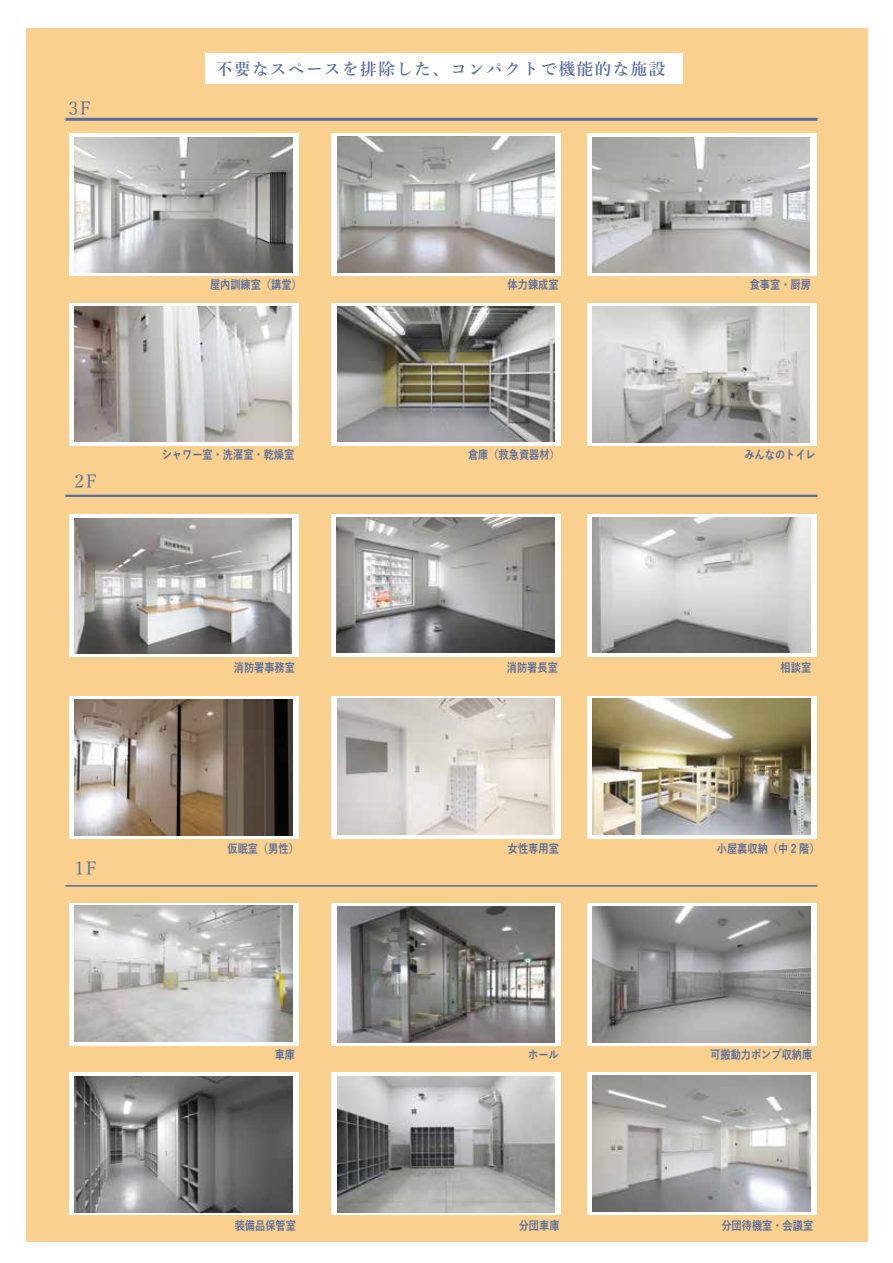
<style>
.page{position:relative;width:893px;height:1263px;background:#fff}
.page>*{position:absolute;margin:0;border:0;box-sizing:border-box;transform-origin:0 0}
.t1{font:18px "Yu Mincho";color:#566ba1}
.t2{font:600 16.5px "Yu Mincho";letter-spacing:.095em;color:#566ba1}
.t3{font:700 12px "Yu Gothic";color:#566ba1;scale:.85 1}
</style>
<div class="page">
<div style="left:26px;top:29px;width:842px;height:1212px;background:#f9d08d"></div>
<div style="left:69px;top:134px;width:229px;height:142px;background:#fff"></div>
<svg style="left:331px;top:134px;width:229px;height:142px;background:#f1f1f0"></svg>
<div style="left:587px;top:134px;width:229px;height:142px;background:#fff"></div>
<div style="left:69px;top:303px;width:229px;height:143px;background:#fff"></div>
<div style="left:331px;top:303px;width:229px;height:143px;background:#fff"></div>
<svg style="left:587px;top:303px;width:229px;height:143px;background:#f3f3f3"></svg>
<div style="left:69px;top:514px;width:229px;height:143px;background:#fff"></div>
<div style="left:331px;top:514px;width:229px;height:143px;background:#fff"></div>
<div style="left:587px;top:514px;width:229px;height:143px;background:#fff"></div>
<div style="left:69px;top:696px;width:229px;height:142px;background:linear-gradient(to right,#fff,#fff)"></div>
<svg style="left:331px;top:696px;width:229px;height:142px;background:#f8f7f6"></svg>
<svg style="left:587px;top:696px;width:229px;height:142px;background:#ebeae5"></svg>
<svg style="left:69px;top:903px;width:229px;height:143px;background:#eee"></svg>
<div style="left:331px;top:903px;width:229px;height:143px;background:linear-gradient(to right,#fff,#fff)"></div>
<div style="left:587px;top:903px;width:229px;height:143px;background:linear-gradient(to right,#fff,#fff)"></div>
<div style="left:69px;top:1073px;width:229px;height:142px;background:linear-gradient(to right,#fff,#fff)"></div>
<div style="left:331px;top:1073px;width:229px;height:142px;background:linear-gradient(to right,#fff,#fff)"></div>
<svg style="left:587px;top:1073px;width:229px;height:142px;background:#e9e9e9"></svg>
<div style="left:206px;top:54px;width:477px;height:30px;background:#fff"></div>
<img style="left:75px;top:137px;width:217px;height:136px">
<img style="left:337px;top:137px;width:218px;height:135px">
<img style="left:592px;top:307px;width:217px;height:135px">
<img style="left:337px;top:306px;width:217px;height:136px">
<img style="left:74px;top:306px;width:218px;height:136px">
<img style="left:592px;top:137px;width:217px;height:136px">
<img style="left:593px;top:1076px;width:217px;height:135px">
<img style="left:75px;top:1077px;width:217px;height:135px">
<img style="left:75px;top:906px;width:217px;height:135px">
<img style="left:593px;top:699px;width:217px;height:135px">
<img style="left:337px;top:699px;width:218px;height:135px">
<img style="left:75px;top:700px;width:217px;height:135px">
<img style="left:592px;top:517px;width:218px;height:136px">
<img style="left:337px;top:517px;width:218px;height:136px">
<img style="left:74px;top:518px;width:218px;height:136px">
<img style="left:593px;top:907px;width:217px;height:135px">
<img style="left:337px;top:1077px;width:218px;height:135px">
<img style="left:337px;top:907px;width:217px;height:135px">
<hr style="left:65px;top:118px;width:752px;height:3px;background:#566ba1">
<hr style="left:65px;top:495px;width:752px;height:2px;background:#566ba1">
<hr style="left:65px;top:885px;width:752px;height:2px;background:#566ba1">
<h1 class="t1" style="left:68px;top:92px;width:24px">3F</h1>
<h1 class="t1" style="left:74px;top:465px;width:24px">2F</h1>
<h2 class="t2" style="left:216px;top:59px;width:451px">不要なスペースを排除した、コンパクトで機能的な施設</h2>
<p class="t3" style="left:210px;top:278px;width:109px">屋内訓練室（講堂）</p>
<p class="t3" style="left:508px;top:278px;width:61px">体力錬成室</p>
<p class="t3" style="left:750px;top:278px;width:73px">食事室・厨房</p>
<p class="t3" style="left:162px;top:448px;width:158px">シャワー室・洗濯室・乾燥室</p>
<p class="t3" style="left:468px;top:448px;width:110px">倉庫（救急資器材）</p>
<p class="t3" style="left:744px;top:448px;width:85px">みんなのトイレ</p>
<h1 class="t1" style="left:74px;top:852px;width:24px">1F</h1>
<p class="t3" style="left:234px;top:661px;width:74px">消防署事務室</p>
<p class="t3" style="left:507px;top:661px;width:61px">消防署長室</p>
<p class="t3" style="left:781px;top:661px;width:37px">相談室</p>
<p class="t3" style="left:227px;top:841px;width:86px">仮眠室（男性）</p>
<p class="t3" style="left:508px;top:841px;width:61px">女性専用室</p>
<p class="t3" style="left:717px;top:841px;width:122px">小屋裏収納（中 2 階）</p>
<p class="t3" style="left:275px;top:1047px;width:26px">車庫</p>
<p class="t3" style="left:528px;top:1047px;width:37px">ホール</p>
<p class="t3" style="left:710px;top:1047px;width:121px">可搬動力ポンプ収納庫</p>
<p class="t3" style="left:235px;top:1218px;width:74px">装備品保管室</p>
<p class="t3" style="left:519px;top:1218px;width:50px">分団車庫</p>
<p class="t3" style="left:721px;top:1218px;width:110px">分団待機室・会議室</p>
</div>
